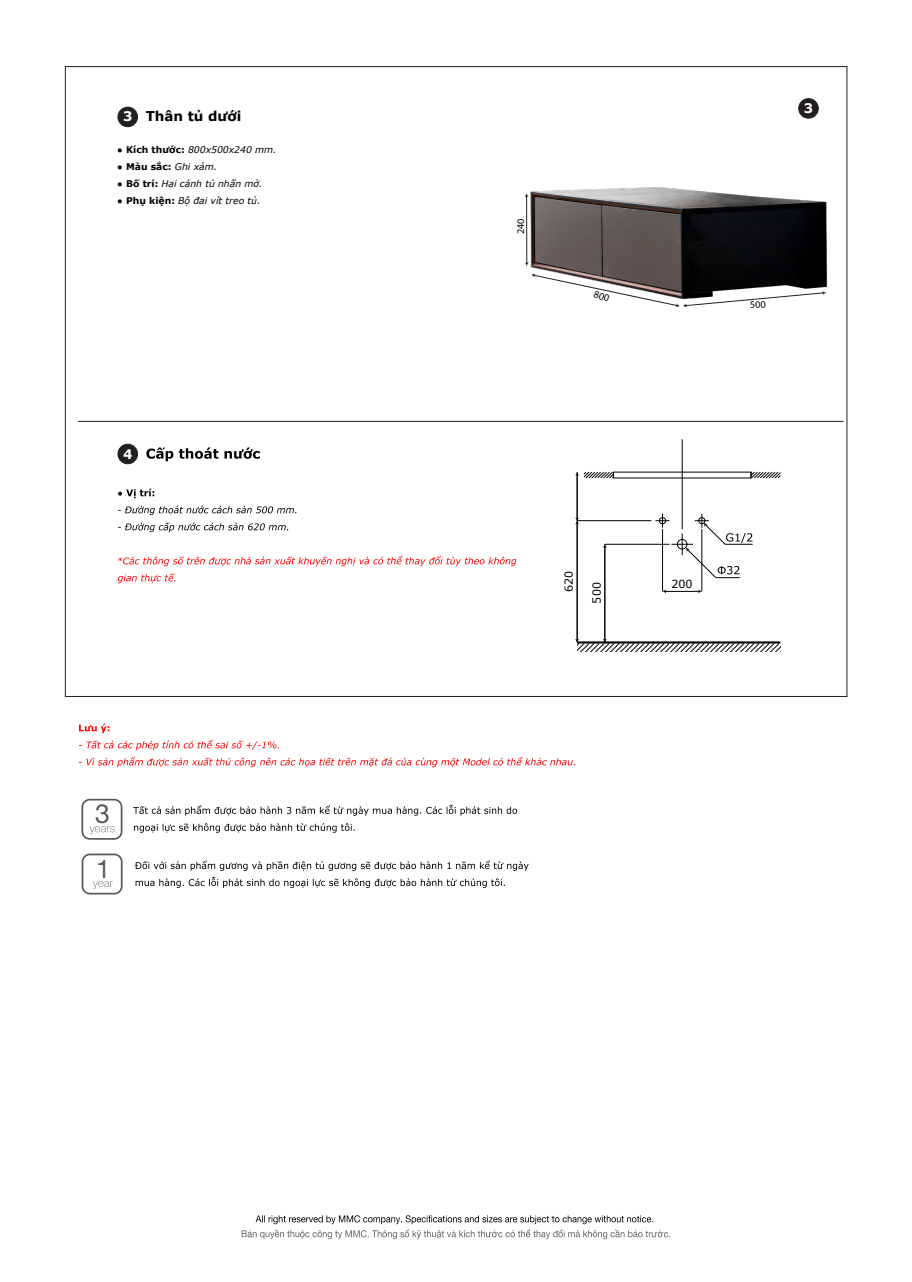
<style>
.page{position:relative;width:912px;height:1282px;background:#fff}
.page>*{position:absolute;margin:0;border:0;box-sizing:border-box;transform-origin:0 0}
.t1{font:26.4px "Helvetica Neue";color:#58595b}
.t2{font:25.65px "Helvetica Neue";color:#58595b}
.t3{font:700 13.5px "Verdana";color:#000}
.t4{font:700 13.2px "Verdana";color:#fff}
.t5{font:11.1px "Verdana";color:#000}
.t6{font:10.2px "Myriad Pro";color:#000}
.t7{font:italic 9.3px "Verdana";color:#000}
.s1{font-weight:700;font-style:normal}
</style>
<div class="page">
<img style="left:528px;top:187px;width:300px;height:101px">
<svg style="left:118px;top:489px;width:36px;height:9px"></svg>
<svg style="left:118px;top:506px;width:178px;height:9px"></svg>
<svg style="left:118px;top:523px;width:170px;height:9px"></svg>
<svg style="left:118px;top:556px;width:398px;height:10px"></svg>
<svg style="left:118px;top:574px;width:57px;height:9px"></svg>
<svg style="left:146px;top:447px;width:114px;height:14px"></svg>
<div style="left:118px;top:444px;width:19px;height:20px;background:#231f20;border-radius:50%"></div>
<div style="left:118px;top:444px;width:20px;height:20px;border:1px solid #231f20;border-radius:50%"></div>
<div style="left:798px;top:99px;width:20px;height:19px;background:#231f20;border-radius:50%"></div>
<div style="left:798px;top:98px;width:20px;height:20px;border:1px solid #231f20;border-radius:50%"></div>
<svg style="left:242px;top:1215px;width:428px;height:24px"></svg>
<hr style="left:78px;top:421px;width:765px;height:1px;background:#231f20">
<svg style="left:79px;top:724px;width:30px;height:9px"></svg>
<svg style="left:79px;top:740px;width:200px;height:10px"></svg>
<svg style="left:79px;top:757px;width:496px;height:10px"></svg>
<svg style="left:82px;top:854px;width:41px;height:40px"></svg>
<svg style="left:81px;top:799px;width:41px;height:41px"></svg>
<svg style="left:133px;top:805px;width:384px;height:11px"></svg>
<svg style="left:134px;top:823px;width:221px;height:10px"></svg>
<svg style="left:135px;top:860px;width:394px;height:11px"></svg>
<svg style="left:136px;top:877px;width:369px;height:11px"></svg>
<hr style="left:577px;top:523px;width:1px;height:117px;background:#000">
<hr style="left:604px;top:547px;width:1px;height:93px;background:#000">
<hr style="left:577px;top:475px;width:1px;height:44px;background:#000">
<svg style="left:575px;top:518px;width:4px;height:6px"></svg>
<hr style="left:665px;top:591px;width:34px;height:1px;background:#000">
<hr style="left:605px;top:544px;width:64px;height:1px;background:#000">
<hr style="left:577px;top:520px;width:74px;height:1px;background:#000">
<hr style="left:662px;top:529px;width:1px;height:62px;background:#000">
<hr style="left:701px;top:529px;width:1px;height:62px;background:#000">
<svg style="left:655px;top:514px;width:97px;height:64px"></svg>
<svg style="left:575px;top:472px;width:39px;height:6px"></svg>
<svg style="left:750px;top:472px;width:31px;height:6px"></svg>
<hr style="left:682px;top:439px;width:1px;height:90px;background:#000">
<svg style="left:575px;top:639px;width:205px;height:13px"></svg>
<div style="left:118px;top:107px;width:19px;height:20px;background:#231f20;border-radius:50%"></div>
<div style="left:118px;top:107px;width:20px;height:20px;border:1px solid #231f20;border-radius:50%"></div>
<hr style="left:526px;top:196px;width:1px;height:67px;background:#231f20">
<svg style="left:525px;top:262px;width:4px;height:4px"></svg>
<svg style="left:531px;top:273px;width:295px;height:35px"></svg>
<h3 class="t3" style="left:146px;top:107px;width:97px">Thân tủ dưới</h3>
<p class="t7" style="left:117px;top:143px;width:161px">● <span class="s1">Kích thước:</span> 800x500x240 mm.</p>
<p class="t7" style="left:117px;top:160px;width:101px">● <span class="s1">Màu sắc:</span> Ghi xám.</p>
<p class="t7" style="left:117px;top:177px;width:147px">● <span class="s1">Bố trí:</span> Hai cánh tủ nhấn mở.</p>
<p class="t7" style="left:117px;top:194px;width:145px">● <span class="s1">Phụ kiện:</span> Bộ đai vít treo tủ.</p>
<h3 class="t4" style="left:123px;top:107px;width:11px">3</h3>
<h3 class="t4" style="left:123px;top:444px;width:11px">4</h3>
<h1 class="t1" style="left:95px;top:795px;width:16px">3</h1>
<h2 class="t2" style="left:96px;top:850px;width:16px">1</h2>
<p class="t6" style="left:514px;top:234px;width:17px;rotate:-90deg">240</p>
<h3 class="t4" style="left:804px;top:99px;width:11px">3</h3>
<p class="t5" style="left:561px;top:592px;width:23px;rotate:-90deg">620</p>
<p class="t5" style="left:671px;top:576px;width:23px">200</p>
<p class="t5" style="left:589px;top:604px;width:23px;rotate:-90deg">500</p>
</div>
